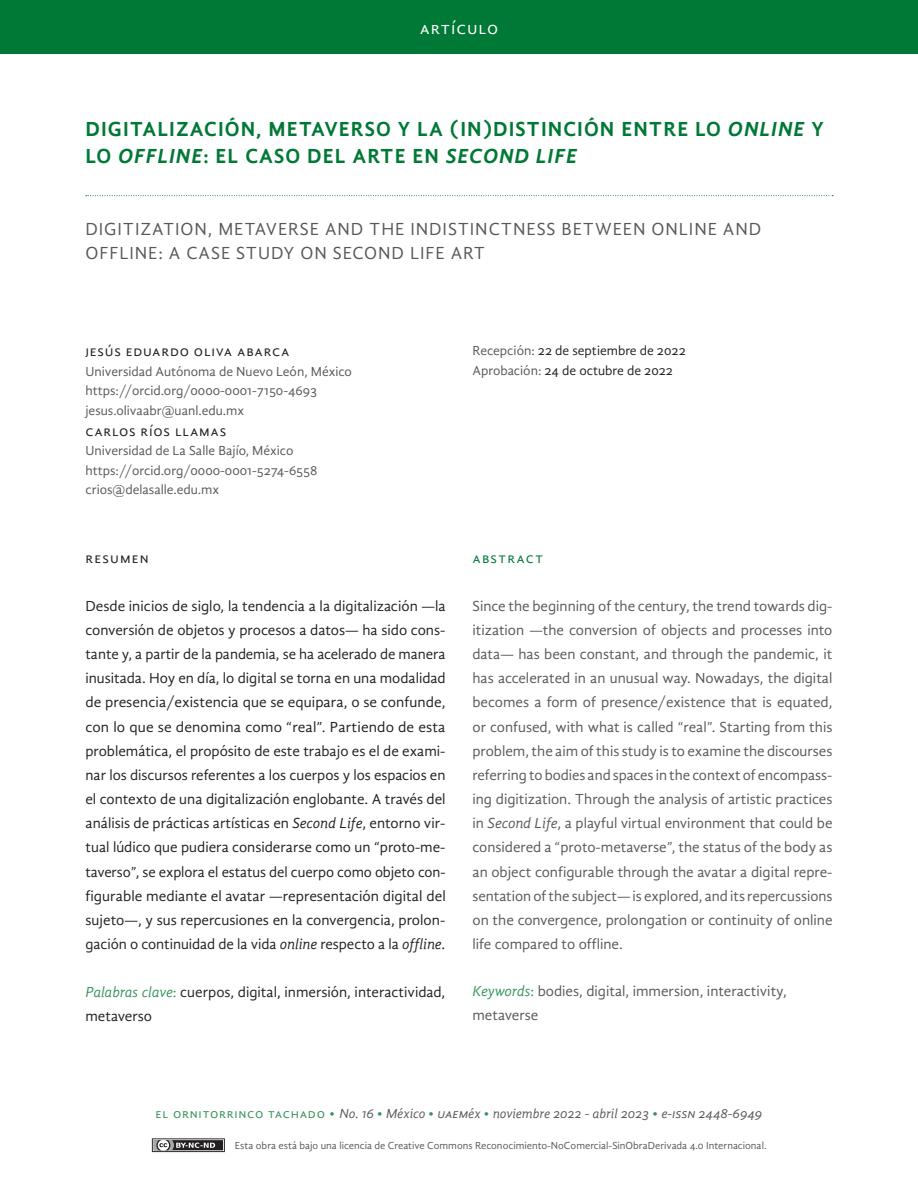
<style>
.page{position:relative;width:918px;height:1188px;background:#fff}
.page>*{position:absolute;margin:0;border:0;box-sizing:border-box;transform-origin:0 0}
.t1{font:700 21px/27px "Gandhi Sans";letter-spacing:.05em;color:#007836}
.t2{font:18px "Gandhi Sans";letter-spacing:.05em;color:#57585a}
.t3{font:18px "Gandhi Sans";letter-spacing:.05em;color:#fff}
.t4{font:15px/24.2px "Gandhi Sans";letter-spacing:.04em;color:#231f20;text-align:justify}
.t5{font:15px/24.2px "Gandhi Sans";color:#57585a;text-align:justify}
.t6{font:15px "Gandhi Sans";letter-spacing:.075em;color:#007836}
.t7{font:15px "Gandhi Sans";letter-spacing:.075em;color:#231f20}
.t8{font:13.5px/19.5px "Gandhi Sans";color:#57585a}
.t9{font:italic 13.5px "Gandhi Sans";color:#57585a}
.t10{font:13.5px/19.5px "Gandhi Sans";color:#231f20}
.t11{font:10.5px "Gandhi Sans";color:#57585a}
.s1{font-style:italic}
.s2{font-style:italic;color:#37935b}
.s3{color:#37935b}
.s4{color:#57585a}
.s5{font-style:normal;color:#37935b}
</style>
<div class="page">
<div style="left:0;top:0;width:918px;height:54px;background:#007836"></div>
<svg style="left:152px;top:1138px;width:73px;height:14px"></svg>
<svg style="left:86px;top:195px;width:747px;height:1px"></svg>
<p class="t3" style="left:420px;top:18px;width:80px">Artículo</p>
<h1 class="t1" style="left:86px;top:115px;width:740px">DIGITALIZACIÓN, METAVERSO Y LA (IN)DISTINCIÓN ENTRE LO <span class="s1">ONLINE</span> Y<br>LO <span class="s1">OFFLINE</span>: EL CASO DEL ARTE EN <span class="s1">SECOND LIFE</span></h1>
<p class="t2" style="left:86px;top:219px;width:253px">Digitization, Metaverse and</p>
<p class="t2" style="left:369px;top:219px;width:52px">th e Ind</p>
<p class="t2" style="left:443px;top:219px;width:222px">istinctn ess between Onl</p>
<p class="t2" style="left:689px;top:219px;width:48px">ine and</p>
<p class="t2" style="left:86px;top:243px;width:113px">Offlin e: A Cas</p>
<p class="t2" style="left:221px;top:243px;width:38px">e Stud</p>
<p class="t2" style="left:284px;top:243px;width:191px">y on Second Life Art</p>
<p class="t4" style="left:86px;top:339px;width:205px">Jesús Eduardo Oliva Abarca</p>
<p class="t8" style="left:86px;top:362px;width:268px">Universidad Autónoma de Nuevo León, México https://orcid.org/0000-0001-7150-4693 jesus.olivaabr@uanl.edu.mx</p>
<p class="t4" style="left:86px;top:419px;width:142px">Carlos Ríos Llamas</p>
<p class="t8" style="left:86px;top:441px;width:234px">Universidad de La Salle Bajío, México https://orcid.org/0000-0001-5274-6558 crios@delasalle.edu.mx</p>
<p class="t7" style="left:86px;top:550px;width:65px">resumen</p>
<p class="t4" style="left:86px;top:594px;width:362px">Desde inicios de siglo, la tendencia a la digitalización —la conversión de objetos y procesos a datos— ha sido cons&shy;tante y, a partir de la pandemia, se ha acelerado de manera inusitada. Hoy en día, lo digital se torna en una modalidad de presencia/existencia que se equipara, o se confunde, con lo que se denomina como “real”. Partiendo de esta problemática, el propósito de este trabajo es el de exami&shy;nar los discursos referentes a los cuerpos y los espacios en el contexto de una digitalización englobante. A través del análisis de prácticas artísticas en <span class="s1">Second Life</span>, entorno vir&shy;tual lúdico que pudiera considerarse como un “proto-me&shy;taverso”, se explora el estatus del cuerpo como objeto con&shy;figurable mediante el avatar —representación digital del sujeto—, y sus repercusiones en la convergencia, prolon&shy;gación o continuidad de la vida <span class="s1">online</span> respecto a la <span class="s1">offline</span>.</p>
<p class="t4" style="left:86px;top:980px;width:361px"><span class="s2">Palabras clave</span><span class="s3">:</span> cuerpos, digital, inmersión, interactividad, metaverso</p>
<p class="t10" style="left:472px;top:341px;width:215px"><span class="s4">Recepción:</span> 22 de septiembre de 2022<br><span class="s4">Aprobación:</span> 24 de octubre de 2022</p>
<p class="t6" style="left:472px;top:550px;width:72px">abstract</p>
<p class="t5" style="left:472px;top:594px;width:362px">Since the beginning of the century, the trend towards dig&shy;itization —the conversion of objects and processes into data— has been constant, and through the pandemic, it has accelerated in an unusual way. Nowadays, the digital becomes a form of presence/existence that is equated, or confused, with what is called “real”. Starting from this problem, the aim of this study is to examine the discourses referring to bodies and spaces in the context of encompass&shy;ing digitization. Through the analysis of artistic practices in <span class="s1">Second Life</span>, a playful virtual environment that could be considered a “proto-metaverse”, the status of the body as an object configurable through the avatar a digital repre&shy;sentation of the subject— is explored, and its repercussions on the convergence, prolongation or continuity of online life compared to offline.</p>
<p class="t5" style="left:472px;top:980px;width:316px;line-height:23.2px"><span class="s2">Keywords</span><span class="s3">:</span> bodies, digital, immersion, interactivity, metaverse</p>
<p class="t9" style="left:156px;top:1105px;width:608px"><span class="s5">el ornitorrinco tachado •</span> No. 16 <span class="s5">•</span> México <span class="s5">•</span> uaeméx <span class="s5">•</span> noviembre 2022 - abril 2023 <span class="s5">•</span> e-issn 2448-6949</p>
<p class="t11" style="left:235px;top:1140px;width:533px">Esta obra está bajo una licencia de Creative Commons Reconocimiento-NoComercial-SinObraDerivada 4.0 Internacional.</p>
</div>
